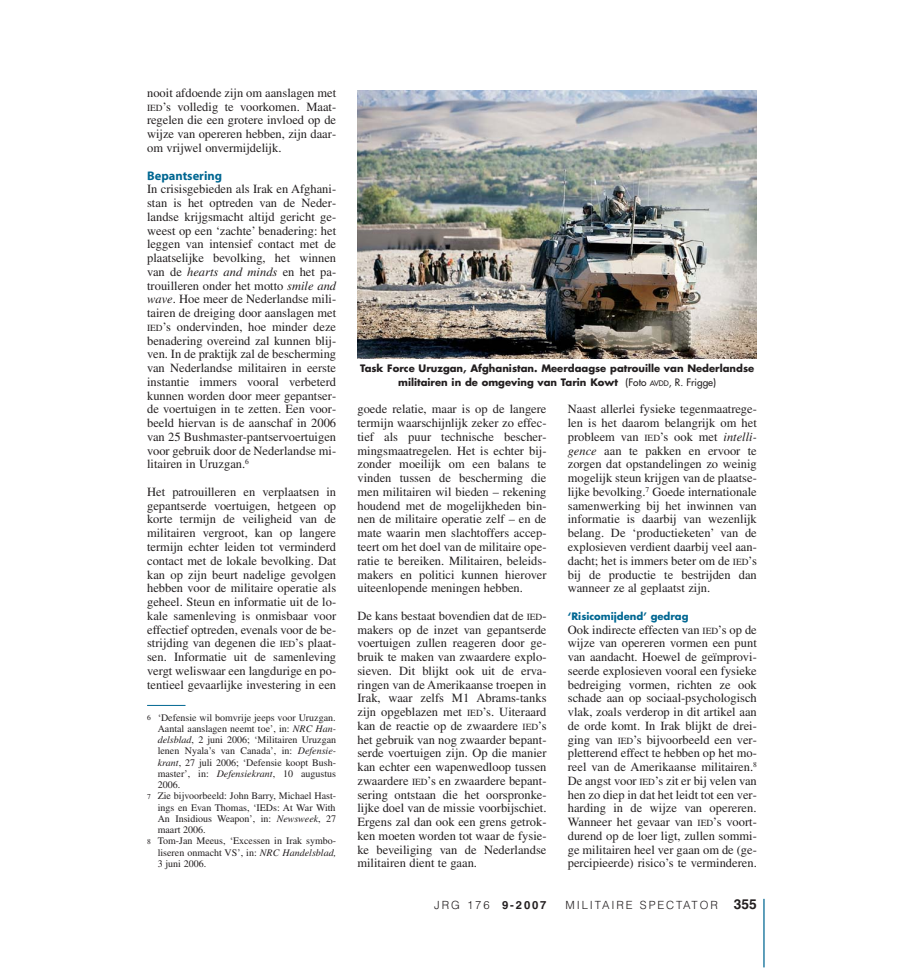
<style>
.page{position:relative;width:904px;height:968px;background:#fff}
.page>*{position:absolute;margin:0;border:0;box-sizing:border-box;transform-origin:0 0}
.t1{font:12.5px/13.8px "Times";color:#231f20;text-align:justify}
.t2{font:700 12.5px "Myriad";color:#006792}
.t3{font:300 11.25px "Helvetica";letter-spacing:.165em;color:#231f20}
.t4{font:10px "Times";color:#231f20}
.t5{font:700 10px/13.8px "Futura";color:#231f20;text-align:center}
.t6{font:700 10px "Futura";color:#006792}
.s1{font-size:9.38px}
.s2{font-style:italic}
.s3{font-size:7.5px}
.s4{font-weight:400}
.s5{font-weight:400;font-size:7.5px}
.s6{font-weight:700}
.s7{font-weight:700;font-size:13.75px}
</style>
<div class="page">
<hr style="left:763px;top:898px;width:1px;height:69px;background:#006792">
<img style="left:357px;top:90px;width:399px;height:268px">
<hr style="left:147px;top:705px;width:38px;height:1px;background:#006792">
<p class="t1" style="left:147px;top:87px;width:190px">nooit afdoende zijn om aanslagen met <span class="s1">IED</span>’s volledig te voorkomen. Maat - regelen die een grotere invloed op de wijze van opereren hebben, zijn daar&shy;om vrijwel onvermijdelijk.</p>
<p class="t2" style="left:147px;top:171px;width:76px">Bepantsering</p>
<p class="t1" style="left:147px;top:183px;width:191px">In crisisgebieden als Irak en Afghani&shy;stan is het optreden van de Neder&shy;landse krijgsmacht altijd gericht ge&shy;weest op een ‘zachte’ benadering: het leggen van intensief contact met de plaatselijke bevolking, het winnen van de <span class="s2">hearts and minds</span> en het pa&shy;trouilleren onder het motto <span class="s2">smile and wave</span>. Hoe meer de Nederlandse mili&shy;tairen de dreiging door aanslagen met <span class="s1">IED</span>’s ondervinden, hoe minder deze benadering overeind zal kunnen blij&shy;ven. In de praktijk zal de bescherming van Nederlandse militairen in eerste instantie immers vooral verbeterd kunnen worden door meer gepantser&shy;de voertuigen in te zetten. Een voor&shy;beeld hiervan is de aanschaf in 2006 van 25 Bushmaster-pantservoertuigen voor gebruik door de Nederlandse mi&shy;litairen in Uruzgan.<sup>6</sup></p>
<p class="t1" style="left:147px;top:486px;width:190px">Het patrouilleren en verplaatsen in gepantserde voertuigen, hetgeen op korte termijn de veiligheid van de militairen vergroot, kan op langere termijn echter leiden tot verminderd contact met de lokale bevolking. Dat kan op zijn beurt nadelige gevolgen hebben voor de militaire operatie als geheel. Steun en informatie uit de lo&shy;kale samenleving is onmisbaar voor effectief optreden, evenals voor de be&shy;strijding van degenen die <span class="s1">IED</span>’s plaat&shy;sen. Informatie uit de samenleving vergt weliswaar een langdurige en po&shy;tentieel gevaarlijke investering in een</p>
<p class="t4" style="left:147px;top:713px;width:190px"><span class="s3">6</span> ‘Defensie wil bomvrije jeeps voor Uruzgan.</p>
<p class="t4" style="left:158px;top:724px;width:180px">Aantal aanslagen neemt toe’, in: <span class="s2">NRC Han-</span></p>
<p class="t4" style="left:158px;top:736px;width:180px"><span class="s2">delsblad</span>, 2 juni 2006; ‘Militairen Uruzgan</p>
<p class="t4" style="left:158px;top:747px;width:180px">lenen Nyala’s van Canada’, in: <span class="s2">Defensie-</span></p>
<p class="t4" style="left:158px;top:758px;width:180px"><span class="s2">krant</span>, 27 juli 2006; ‘Defensie koopt Bush-</p>
<p class="t4" style="left:158px;top:769px;width:180px">master’, in: <span class="s2">Defensiekrant</span>, 10 augustus</p>
<p class="t4" style="left:158px;top:781px;width:24px">2006.</p>
<p class="t4" style="left:147px;top:792px;width:190px"><span class="s3">7</span> Zie bijvoorbeeld: John Barry, Michael Hast-</p>
<p class="t4" style="left:158px;top:803px;width:179px">ings en Evan Thomas, ‘IEDs: At War With</p>
<p class="t4" style="left:158px;top:814px;width:180px">An Insidious Weapon’, in: <span class="s2">Newsweek</span>, 27</p>
<p class="t4" style="left:158px;top:826px;width:50px">maart 2006.</p>
<p class="t4" style="left:147px;top:837px;width:190px"><span class="s3">8</span> Tom-Jan Meeus, ‘Excessen in Irak symbo -</p>
<p class="t4" style="left:158px;top:848px;width:180px">liseren onmacht VS’, in: <span class="s2">NRC Handelsblad,</span></p>
<p class="t4" style="left:158px;top:859px;width:50px">3 juni 2006.</p>
<p class="t5" style="left:360px;top:362px;width:395px">Task Force Uruzgan, Afghanistan. Meerdaagse patrouille van Nederlandse militairen in de omgeving van Tarin Kowt <span class="s4">(Foto</span> <span class="s5">AVDD</span><span class="s4">, R. Frigge)</span></p>
<p class="t1" style="left:357px;top:403px;width:190px">goede relatie, maar is op de langere termijn waarschijnlijk zeker zo effec&shy;tief als puur technische bescher&shy;mingsmaatregelen. Het is echter bij&shy;zonder moeilijk om een balans te vinden tussen de bescherming die men militairen wil bieden – rekening houdend met de mogelijkheden bin&shy;nen de militaire operatie zelf – en de mate waarin men slachtoffers accep&shy;teert om het doel van de militaire ope&shy;ratie te bereiken. Militairen, beleids&shy;makers en politici kunnen hierover uiteenlopende meningen hebben.</p>
<p class="t1" style="left:357px;top:609px;width:190px">De kans bestaat bovendien dat de <span class="s1">IED&shy;</span>makers op de inzet van gepantserde voertuigen zullen reageren door ge&shy;bruik te maken van zwaardere explo&shy;sieven. Dit blijkt ook uit de erva - ringen van de Amerikaanse troepen in Irak, waar zelfs M1 Abrams-tanks zijn opgeblazen met <span class="s1">IED</span>’s. Uiteraard kan de reactie op de zwaardere <span class="s1">IED</span>’s het gebruik van nog zwaarder bepant&shy;serde voertuigen zijn. Op die manier kan echter een wapenwedloop tussen zwaardere <span class="s1">IED</span>’s en zwaardere bepant&shy;sering ontstaan die het oorspronke - lijke doel van de missie voorbijschiet.<br>Ergens zal dan ook een grens getrok&shy;ken moeten worden tot waar de fysie&shy;ke beveiliging van de Nederlandse militairen dient te gaan.</p>
<p class="t1" style="left:568px;top:403px;width:190px">Naast allerlei fysieke tegenmaatrege&shy;len is het daarom belangrijk om het probleem van <span class="s1">IED</span>’s ook met <span class="s2">intelli&shy;gence</span> aan te pakken en ervoor te zorgen dat opstandelingen zo weinig mogelijk steun krijgen van de plaatse&shy;lijke bevolking.<sup>7</sup> Goede internationale samenwerking bij het inwinnen van informatie is daarbij van wezenlijk belang. De ‘productieketen’ van de explosieven verdient daarbij veel aan&shy;dacht; het is immers beter om de <span class="s1">IED</span>’s bij de productie te bestrijden dan wanneer ze al geplaatst zijn.</p>
<p class="t6" style="left:568px;top:611px;width:122px">‘Risicomijdend’ gedrag</p>
<p class="t1" style="left:568px;top:623px;width:190px">Ook indirecte effecten van <span class="s1">IED</span>’s op de wijze van opereren vormen een punt van aandacht. Hoewel de geïmprovi&shy;seerde explosieven vooral een fysieke bedreiging vormen, richten ze ook schade aan op sociaal-psychologisch vlak, zoals verderop in dit artikel aan de orde komt. In Irak blijkt de drei&shy;ging van <span class="s1">IED</span>’s bijvoorbeeld een ver&shy;pletterend effect te hebben op het mo&shy;reel van de Amerikaanse militairen.<sup>8<br></sup>De angst voor <span class="s1">IED</span>’s zit er bij velen van hen zo diep in dat het leidt tot een ver&shy;harding in de wijze van opereren.<br>Wanneer het gevaar van <span class="s1">IED</span>’s voort&shy;durend op de loer ligt, zullen sommi&shy;ge militairen heel ver gaan om de (ge&shy;percipieerde) risico’s te verminderen.</p>
<p class="t3" style="left:434px;top:900px;width:114px">JRG 176 <span class="s6">9-2007</span></p>
<p class="t3" style="left:565px;top:900px;width:193px">MILITAIRE SPECTATOR <span class="s7">355</span></p>
</div>
